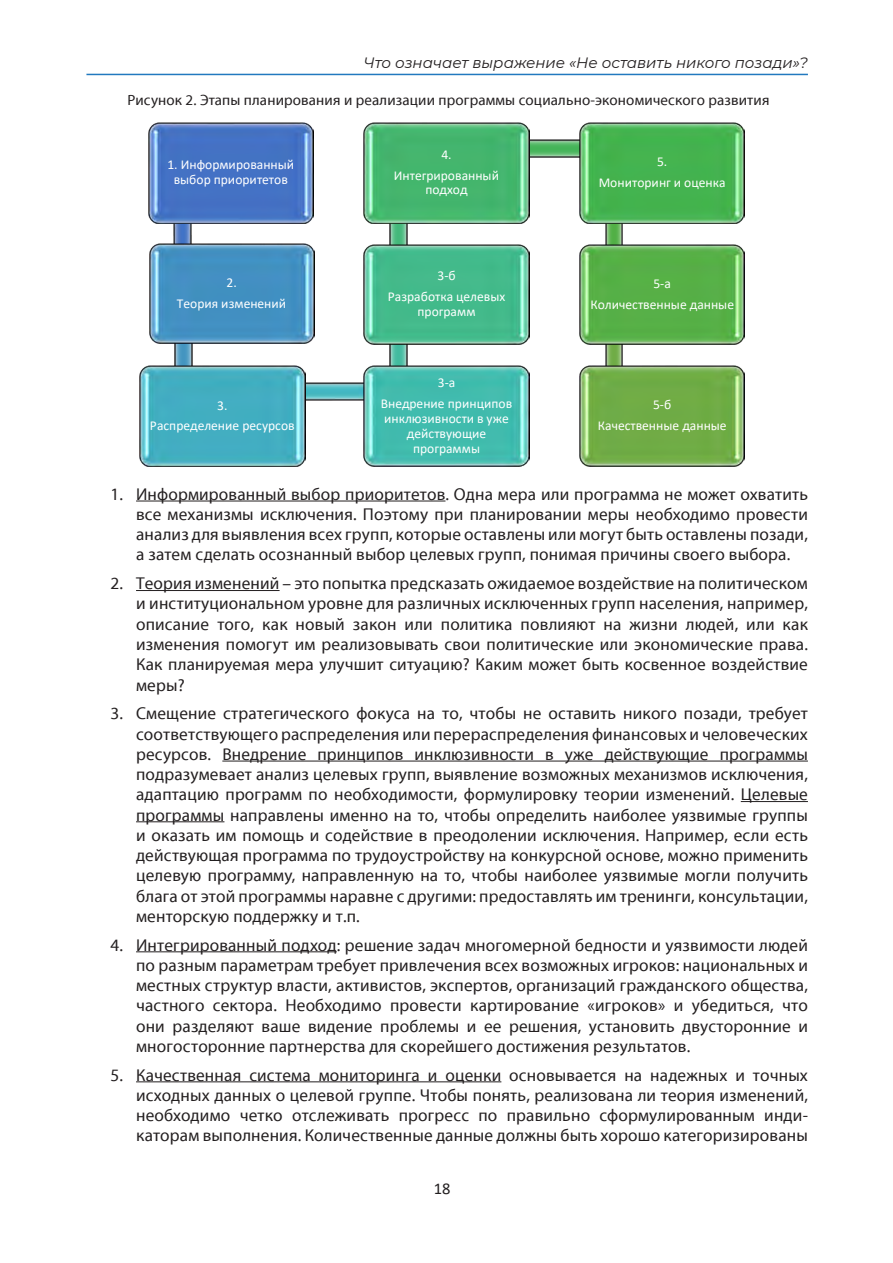
<style>
.page{position:relative;width:893px;height:1263px;background:#fff}
.page>*{position:absolute;margin:0;border:0;box-sizing:border-box;transform-origin:0 0}
.Основной{font:17.25px/20.2px "Myriad Pro Regular KG";letter-spacing:.01em;color:#231f20;text-align:justify}
.t1{font:16.5px "Calibri";color:#231f20}
.Основной-2{font:15px "Myriad Pro Regular KG";letter-spacing:.01em;color:#231f20}
.t2{font:italic 15px "Montserrat";color:#231f20}
.t3{font:13.5px/20.9px "Calibri";color:#fff;text-align:center}
</style>
<div class="page">
<hr style="left:86px;top:74px;width:722px;height:1px;background:#2279bf">
<hr style="left:136px;top:501px;width:309px;height:1px;background:#231f20">
<hr style="left:136px;top:590px;width:144px;height:1px;background:#231f20">
<hr style="left:222px;top:761px;width:586px;height:1px;background:#231f20">
<hr style="left:741px;top:801px;width:67px;height:1px;background:#231f20">
<hr style="left:136px;top:821px;width:88px;height:1px;background:#231f20">
<hr style="left:136px;top:951px;width:201px;height:1px;background:#231f20">
<hr style="left:136px;top:1081px;width:365px;height:1px;background:#231f20">
<img style="left:174px;top:223px;width:18px;height:20px">
<img style="left:148px;top:123px;width:165px;height:100px">
<img style="left:175px;top:344px;width:18px;height:22px">
<img style="left:149px;top:243px;width:165px;height:101px">
<img style="left:305px;top:383px;width:59px;height:17px">
<img style="left:140px;top:366px;width:165px;height:100px">
<img style="left:390px;top:345px;width:17px;height:21px">
<img style="left:364px;top:366px;width:165px;height:100px">
<img style="left:390px;top:223px;width:17px;height:21px">
<img style="left:364px;top:244px;width:165px;height:101px">
<img style="left:529px;top:139px;width:50px;height:18px">
<img style="left:364px;top:123px;width:165px;height:100px">
<img style="left:605px;top:223px;width:18px;height:21px">
<img style="left:579px;top:123px;width:166px;height:100px">
<img style="left:605px;top:345px;width:18px;height:21px">
<img style="left:579px;top:244px;width:166px;height:101px">
<img style="left:579px;top:366px;width:166px;height:100px">
<p class="t2" style="left:364px;top:52px;width:446px">Что означает выражение «Не оставить никого позади»?</p>
<p class="Основной-2" style="left:128px;top:92px;width:643px">Рисунок 2. Этапы планирования и реализации программы социально-экономического развития</p>
<p class="t3" style="left:167px;top:157px;width:128px;line-height:15px">1. Информированный выбор приоритетов</p>
<p class="t3" style="left:394px;top:144px;width:107px">4.<br>Интегрированный</p>
<p class="t3" style="left:425px;top:179px;width:44px">подход</p>
<p class="t3" style="left:599px;top:151px;width:128px">5.<br>Мониторинг и оценка</p>
<p class="t3" style="left:177px;top:272px;width:111px">2.<br>Теория изменений</p>
<p class="t3" style="left:388px;top:265px;width:119px">3-б<br>Разработка целевых</p>
<p class="t3" style="left:418px;top:301px;width:59px">программ</p>
<p class="t3" style="left:590px;top:273px;width:145px">5-а<br>Количественные данные</p>
<p class="t3" style="left:150px;top:394px;width:146px">3.<br>Распределение ресурсов</p>
<p class="t3" style="left:381px;top:372px;width:133px">3-а<br>Внедрение принципов</p>
<p class="t3" style="left:384px;top:410px;width:126px;line-height:14.9px">инклюзивности в уже действующие программы</p>
<p class="t3" style="left:598px;top:394px;width:130px">5-б<br>Качественные данные</p>
<p class="Основной" style="left:136px;top:484px;width:673px;text-indent:-26px">1. Информированный выбор приоритетов. Одна мера или программа не может охватить все механизмы исключения. Поэтому при планировании меры необходимо провести анализ для выявления всех групп, которые оставлены или могут быть оставлены позади, а затем сделать осознанный выбор целевых групп, понимая причины своего выбора.</p>
<p class="Основной" style="left:136px;top:574px;width:673px;text-indent:-26px">2. Теория изменений – это попытка предсказать ожидаемое воздействие на политическом и институциональном уровне для различных исключенных групп населения, например, описание того, как новый закон или политика повлияют на жизни людей, или как изменения помогут им реализовывать свои политические или экономические права.<br>Как планируемая мера улучшит ситуацию? Каким может быть косвенное воздействие меры?</p>
<p class="Основной" style="left:136px;top:704px;width:673px;text-indent:-26px">3. Смещение стратегического фокуса на то, чтобы не оставить никого позади, требует соответствующего распределения или перераспределения финансовых и человеческих ресурсов. Внедрение принципов инклюзивности в уже действующие программы подразумевает анализ целевых групп, выявление возможных механизмов исключения, адаптацию программ по необходимости, формулировку теории изменений. Целевые программы направлены именно на то, чтобы определить наиболее уязвимые группы и оказать им помощь и содействие в преодолении исключения. Например, если есть действующая программа по трудоустройству на конкурсной основе, можно применить целевую программу, направленную на то, чтобы наиболее уязвимые могли получить блага от этой программы наравне с другими: предоставлять им тренинги, консультации, менторскую поддержку и т.п.</p>
<p class="Основной" style="left:136px;top:935px;width:673px;text-indent:-26px">4. Интегрированный подход: решение задач многомерной бедности и уязвимости людей по разным параметрам требует привлечения всех возможных игроков: национальных и местных структур власти, активистов, экспертов, организаций гражданского общества, частного сектора. Необходимо провести картирование «игроков» и убедиться, что они разделяют ваше видение проблемы и ее решения, установить двусторонние и многосторонние партнерства для скорейшего достижения результатов.</p>
<p class="Основной" style="left:136px;top:1065px;width:673px;text-indent:-26px">5. Качественная система мониторинга и оценки основывается на надежных и точных исходных данных о целевой группе. Чтобы понять, реализована ли теория изменений, необходимо четко отслеживать прогресс по правильно сформулированным инди&shy;каторам выполнения. Количественные данные должны быть хорошо категоризированы</p>
<p class="t1" style="left:434px;top:1177px;width:18px">18</p>
</div>
